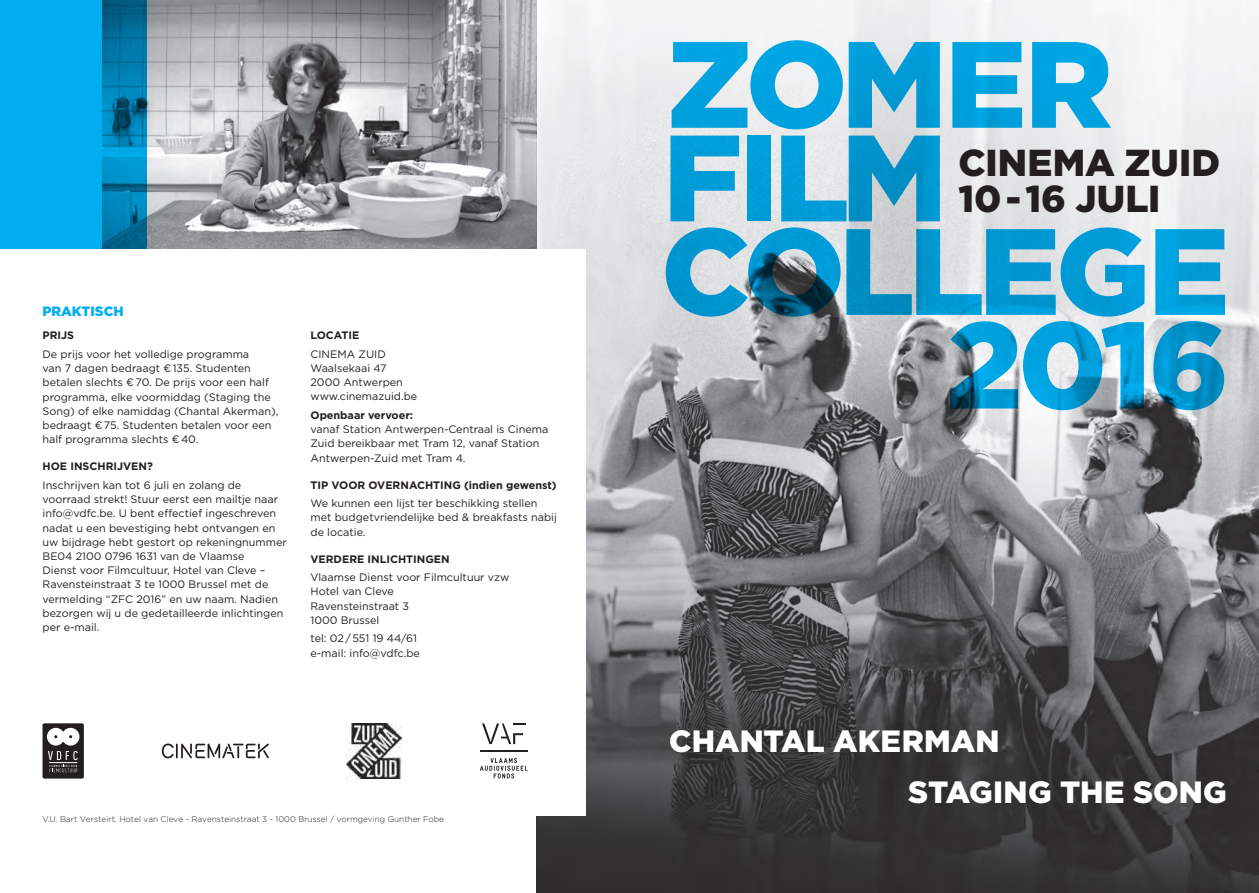
<style>
.page{position:relative;width:1259px;height:893px;background:#fff}
.page>*{position:absolute;margin:0;border:0;box-sizing:border-box;transform-origin:0 0}
.t1{font:900 122.55px "Gotham";letter-spacing:-.045em;color:#00aeef}
.Free_Form_A{font:900 37.5px/36px "Gotham";color:#231f20}
.Free_Form_A-2{font:900 30.75px "Gotham";color:#fff}
.Free_Form_A-3{font:900 13.5px "Gotham";color:#00aeef}
.Free_Form_A-4{font:10.8px/14.2px "Gotham";color:#231f20}
.Free_Form_A-5{font:700 10.8px "Gotham";color:#231f20}
.Free_Form_A-6{font:300 8.25px "Gotham";color:#231f20}
.s1{font-weight:700}
</style>
<div class="page">
<img style="left:537px;top:0;width:722px;height:893px">
<div style="left:54px;top:249px;width:531px;height:566px;background:#fff"></div>
<div style="left:43px;top:723px;width:41px;height:56px;background:#231f20;border-radius:2px"></div>
<div style="left:47px;top:728px;width:18px;height:18px;background:#fff;border-radius:50%"></div>
<div style="left:62px;top:728px;width:17px;height:18px;background:#fff;border-radius:50%"></div>
<svg style="left:48px;top:751px;width:30px;height:21px"></svg>
<svg style="left:162px;top:744px;width:107px;height:14px"></svg>
<img style="left:347px;top:723px;width:55px;height:55px">
<svg style="left:480px;top:758px;width:48px;height:20px"></svg>
<hr style="left:480px;top:750px;width:47px;height:2px;background:#231f20">
<svg style="left:482px;top:723px;width:43px;height:21px"></svg>
<div style="left:873px;top:745px;width:386px;height:96px;background:#231f20;opacity:.71"></div>
<div style="left:634px;top:693px;width:400px;height:97px;background:#231f20;opacity:.71"></div>
<img style="left:147px;top:0;width:390px;height:249px">
<svg style="left:0;top:0;width:147px;height:249px;background:#009dd9"></svg>
<p class="Free_Form_A-3" style="left:43px;top:301px;width:83px">PRAKTISCH</p>
<p class="Free_Form_A-5" style="left:43px;top:328px;width:33px">PRIJS</p>
<p class="Free_Form_A-4" style="left:43px;top:347px;width:237px">De prijs voor het volledige programma<br>van 7 dagen bedraagt € 135. Studenten betalen slechts € 70. De prijs voor een half programma, elke voormiddag (Staging the Song) of elke namiddag (Chantal Akerman), bedraagt € 75. Studenten betalen voor een half programma slechts € 40.</p>
<p class="Free_Form_A-5" style="left:43px;top:459px;width:112px">HOE INSCHRIJVEN?</p>
<p class="Free_Form_A-4" style="left:43px;top:478px;width:246px">Inschrijven kan tot 6 juli en zolang de voorraad strekt! Stuur eerst een mailtje naar info@vdfc.be. U bent effectief ingeschreven nadat u een bevestiging hebt ontvangen en uw bijdrage hebt gestort op rekeningnummer BE04 2100 0796 1631 van de Vlaamse<br>Dienst voor Filmcultuur, Hotel van Cleve – Ravensteinstraat 3 te 1000 Brussel met de vermelding “ZFC 2016” en uw naam. Nadien bezorgen wij u de gedetailleerde inlichtingen per e-mail.</p>
<p class="Free_Form_A-5" style="left:310px;top:328px;width:50px">LOCATIE</p>
<p class="Free_Form_A-4" style="left:310px;top:346px;width:108px">CINEMA ZUID<br>Waalsekaai 47<br>2000 Antwerpen www.cinemazuid.be</p>
<p class="Free_Form_A-4" style="left:310px;top:408px;width:239px"><span class="s1">Openbaar vervoer:<br></span>vanaf Station Antwerpen-Centraal is Cinema Zuid bereikbaar met Tram 12, vanaf Station Antwerpen-Zuid met Tram 4.</p>
<p class="Free_Form_A-5" style="left:310px;top:478px;width:248px">TIP VOOR OVERNACHTING (indien gewenst)</p>
<p class="Free_Form_A-4" style="left:310px;top:496px;width:248px">We kunnen een lijst ter beschikking stellen met budgetvriendelijke bed &amp; breakfasts nabij de locatie.</p>
<p class="Free_Form_A-5" style="left:310px;top:552px;width:141px">VERDERE INLICHTINGEN</p>
<p class="Free_Form_A-4" style="left:310px;top:570px;width:200px">Vlaamse Dienst voor Filmcultuur vzw<br>Hotel van Cleve<br>Ravensteinstraat 3<br>1000 Brussel</p>
<p class="Free_Form_A-4" style="left:310px;top:631px;width:108px">tel: 02 / 551 19 44/61</p>
<p class="Free_Form_A-4" style="left:310px;top:645px;width:111px">e-mail: info@vdfc.be</p>
<p class="Free_Form_A-6" style="left:43px;top:814px;width:403px">V.U. Bart Versteirt, Hotel van Cleve - Ravensteinstraat 3 - 1000 Brussel / vormgeving Gunther Fobe</p>
<h1 class="t1" style="left:667px;top:0;width:447px">ZOMER</h1>
<h1 class="t1" style="left:663px;top:94px;width:286px">FILM</h1>
<h1 class="t1" style="left:661px;top:187px;width:570px">COLLEGE</h1>
<h1 class="t1" style="left:946px;top:281px;width:285px">2016</h1>
<p class="Free_Form_A" style="left:958px;top:144px;width:263px">CINEMA ZUID<br>10 - 16 JULI</p>
<p class="Free_Form_A-2" style="left:669px;top:720px;width:332px">CHANTAL AKERMAN</p>
<p class="Free_Form_A-2" style="left:908px;top:771px;width:320px">STAGING THE SONG</p>
</div>
